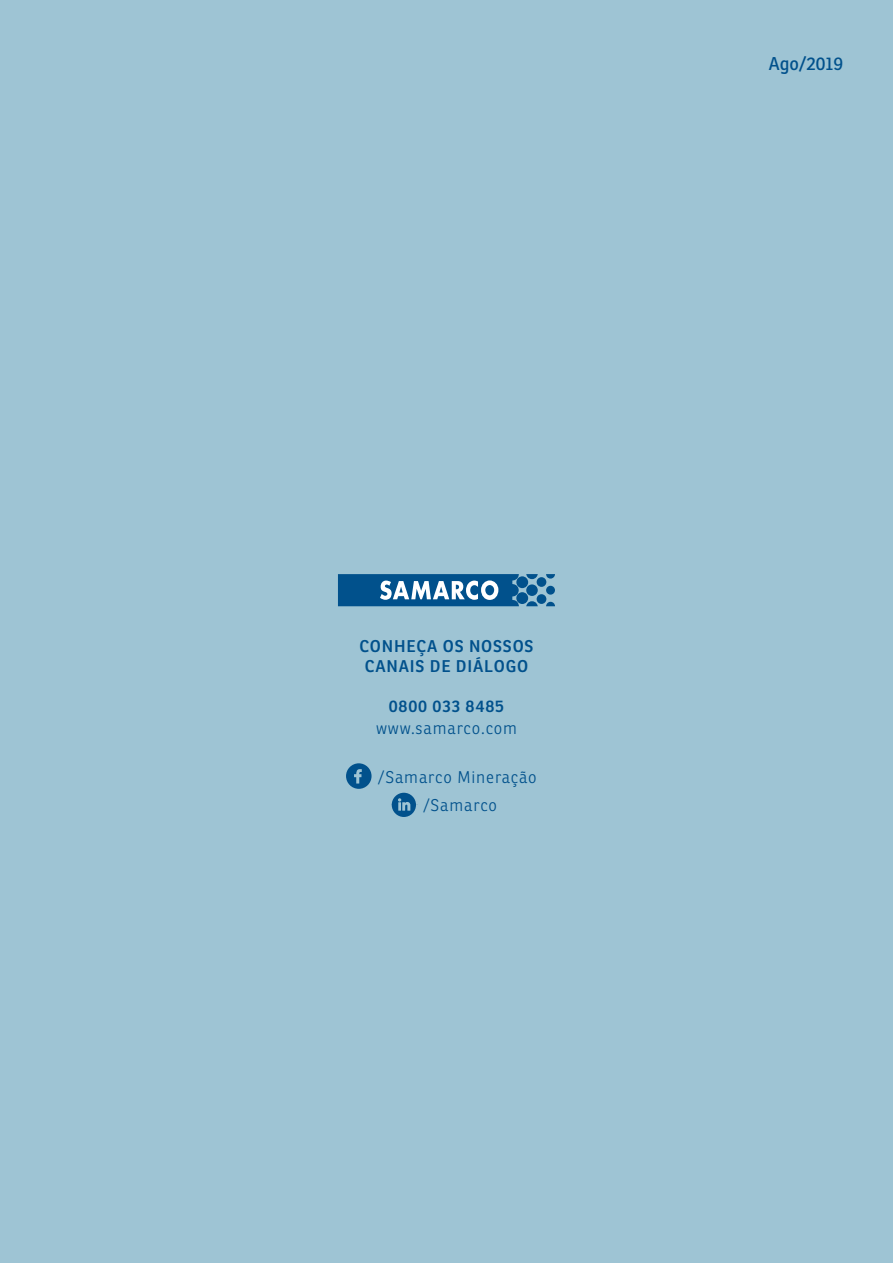
<style>
.page{position:relative;width:893px;height:1263px;background:#9ec4d4}
.page>*{position:absolute;margin:0;border:0;box-sizing:border-box;transform-origin:0 0}
.t1{font:18px "Ronnia";color:#01518c}
.t2{font:600 16.5px/19.8px "Ronnia";letter-spacing:.05em;color:#01518c;text-align:center}
.t3{font:300 16.5px "Ronnia";letter-spacing:.05em;color:#01518c}
</style>
<div class="page">
<svg style="left:338px;top:574px;width:217px;height:32px;background:#3978a5"></svg>
<svg style="left:392px;top:793px;width:24px;height:24px"></svg>
<svg style="left:346px;top:763px;width:26px;height:26px"></svg>
<p class="t2" style="left:359px;top:637px;width:176px">CONHEÇA OS NOSSOS<br>CANAIS DE DIÁLOGO</p>
<p class="t2" style="left:389px;top:696px;width:117px">0800 033 8485</p>
<p class="t3" style="left:376px;top:718px;width:142px">www.samarco.com</p>
<p class="t3" style="left:378px;top:767px;width:160px">/Samarco Mineração</p>
<p class="t3" style="left:423px;top:795px;width:75px">/Samarco</p>
<p class="t1" style="left:769px;top:52px;width:76px">Ago/2019</p>
</div>
